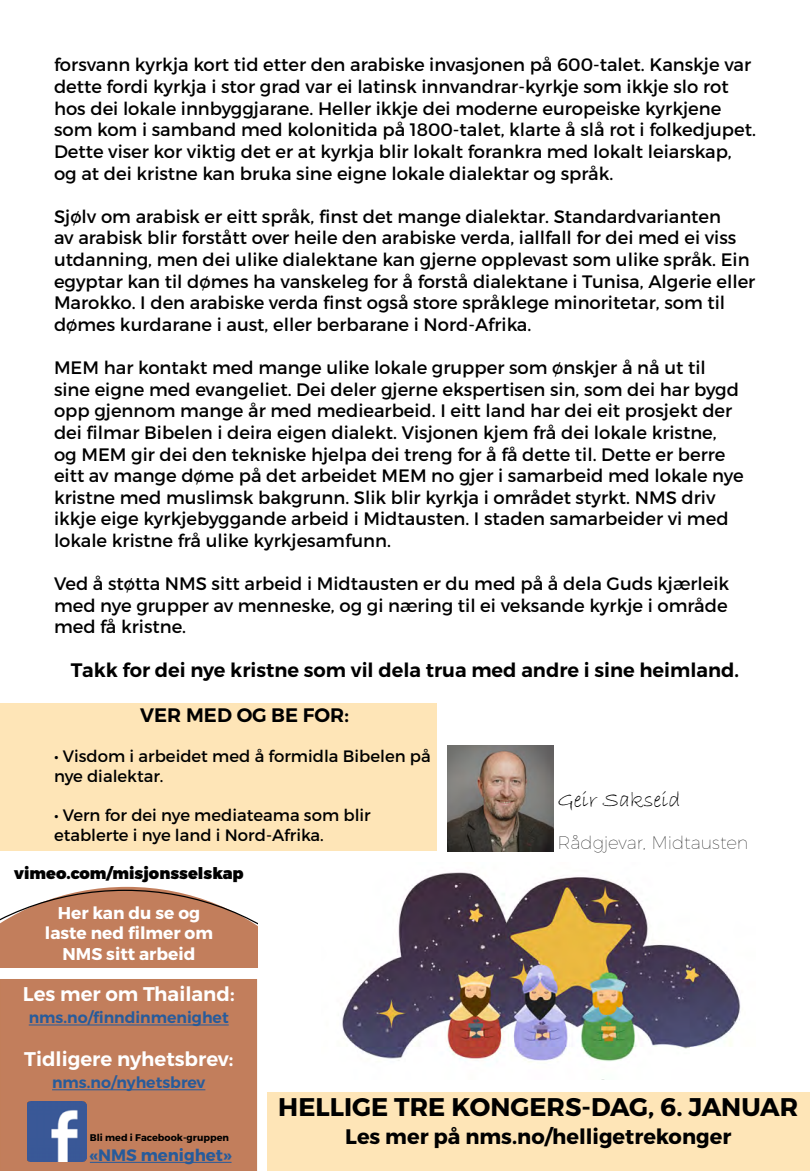
<style>
.page{position:relative;width:810px;height:1171px;background:#fff}
.page>*{position:absolute;margin:0;border:0;box-sizing:border-box;transform-origin:0 0}
.t1{font:700 25.5px "Montserrat";color:#000}
.t2{font:22.5px "Bradley Hand ITC";color:#000}
.t3{font:700 21px "Montserrat";color:#000}
.t4{font:600 19.8px "Montserrat";color:#fff}
.t5{font:600 19.5px "Montserrat";color:#000}
.t6{font:18px/21.6px "Montserrat";color:#000}
.t7{font:100 18px "Montserrat";color:#000}
.t8{font:700 16.95px/20.4px "Montserrat";color:#fff;text-align:center}
.t9{font:16.5px/19.8px "Montserrat";color:#000}
.t10{font:700 16.5px "Montserrat";color:#275b9b}
.t11{font:900 16.05px "Montserrat";color:#000}
.t12{font:600 15.75px "Montserrat";color:#275b9b}
.t13{font:700 9.75px "Montserrat";color:#000}
</style>
<div class="page">
<div style="left:0;top:703px;width:437px;height:148px;background:#fee5b7"></div>
<div style="left:0;top:979px;width:257px;height:191px;background:#c27e5c"></div>
<hr style="left:29px;top:1024px;width:200px;height:1px;background:#275b9b">
<hr style="left:52px;top:1089px;width:153px;height:1px;background:#275b9b">
<img style="left:27px;top:1101px;width:59px;height:60px">
<hr style="left:90px;top:1161px;width:142px;height:1px;background:#275b9b">
<img style="left:447px;top:745px;width:106px;height:106px">
<img style="left:342px;top:872px;width:399px;height:191px">
<div style="left:267px;top:1091px;width:543px;height:78px;background:#fee5b7"></div>
<svg style="left:1px;top:886px;width:256px;height:81px;background:#c88f73"></svg>
<p class="t6" style="left:54px;top:54px;width:704px">forsvann kyrkja kort tid etter den arabiske invasjonen på 600-talet. Kanskje var dette fordi kyrkja i stor grad var ei latinsk innvandrar-kyrkje som ikkje slo rot hos dei lokale innbyggjarane. Heller ikkje dei moderne europeiske kyrkjene som kom i samband med kolonitida på 1800-talet, klarte å slå rot i folkedjupet.<br>Dette viser kor viktig det er at kyrkja blir lokalt forankra med lokalt leiarskap, og at dei kristne kan bruka sine eigne lokale dialektar og språk.</p>
<p class="t6" style="left:54px;top:205px;width:703px">Sjølv om arabisk er eitt språk, finst det mange dialektar. Standardvarianten<br>av arabisk blir forstått over heile den arabiske verda, iallfall for dei med ei viss utdanning, men dei ulike dialektane kan gjerne opplevast som ulike språk. Ein egyptar kan til dømes ha vanskeleg for å forstå dialektane i Tunisa, Algerie eller Marokko. I den arabiske verda finst også store språklege minoritetar, som til dømes kurdarane i aust, eller berbarane i Nord-Afrika.</p>
<p class="t6" style="left:54px;top:357px;width:691px">MEM har kontakt med mange ulike lokale grupper som ønskjer å nå ut til sine eigne med evangeliet. Dei deler gjerne ekspertisen sin, som dei har bygd opp gjennom mange år med mediearbeid. I eitt land har dei eit prosjekt der dei filmar Bibelen i deira eigen dialekt. Visjonen kjem frå dei lokale kristne, og MEM gir dei den tekniske hjelpa dei treng for å få dette til. Dette er berre eitt av mange døme på det arbeidet MEM no gjer i samarbeid med lokale nye kristne med muslimsk bakgrunn. Slik blir kyrkja i området styrkt. NMS driv ikkje eige kyrkjebyggande arbeid i Midtausten. I staden samarbeider vi med lokale kristne frå ulike kyrkjesamfunn.</p>
<p class="t6" style="left:54px;top:573px;width:677px;text-align:justify">Ved å støtta NMS sitt arbeid i Midtausten er du med på å dela Guds kjærleik med nye grupper av menneske, og gi næring til ei veksande kyrkje i område med få kristne.</p>
<p class="t5" style="left:71px;top:657px;width:670px">Takk for dei nye kristne som vil dela trua med andre i sine heimland.</p>
<p class="t5" style="left:140px;top:703px;width:210px">VER MED OG BE FOR:</p>
<p class="t9" style="left:54px;top:746px;width:378px">• Visdom i arbeidet med å formidla Bibelen på nye dialektar.</p>
<p class="t9" style="left:54px;top:805px;width:318px">• Vern for dei nye mediateama som blir etablerte i nye land i Nord-Afrika.</p>
<p class="t11" style="left:14px;top:862px;width:231px">vimeo.com/misjonsselskap</p>
<p class="t8" style="left:45px;top:902px;width:170px">Her kan du se og laste ned filmer om<br>NMS sitt arbeid</p>
<p class="t4" style="left:23px;top:981px;width:213px">Les mer om Thailand:</p>
<p class="t12" style="left:29px;top:1007px;width:201px">nms.no/finndinmenighet</p>
<p class="t4" style="left:24px;top:1046px;width:211px">Tidligere nyhetsbrev:</p>
<p class="t12" style="left:52px;top:1072px;width:155px">nms.no/nyhetsbrev</p>
<p class="t2" style="left:557px;top:785px;width:125px">Geir Sakseid</p>
<p class="t7" style="left:557px;top:832px;width:193px">Rådgjevar, Midtausten</p>
<p class="t13" style="left:90px;top:1131px;width:141px">Bli med i Facebook-gruppen</p>
<p class="t10" style="left:90px;top:1144px;width:143px">«NMS menighet»</p>
<h1 class="t1" style="left:278px;top:1090px;width:521px">HELLIGE TRE KONGERS-DAG, 6. JANUAR</h1>
<p class="t3" style="left:345px;top:1123px;width:388px">Les mer på nms.no/helligetrekonger</p>
</div>
